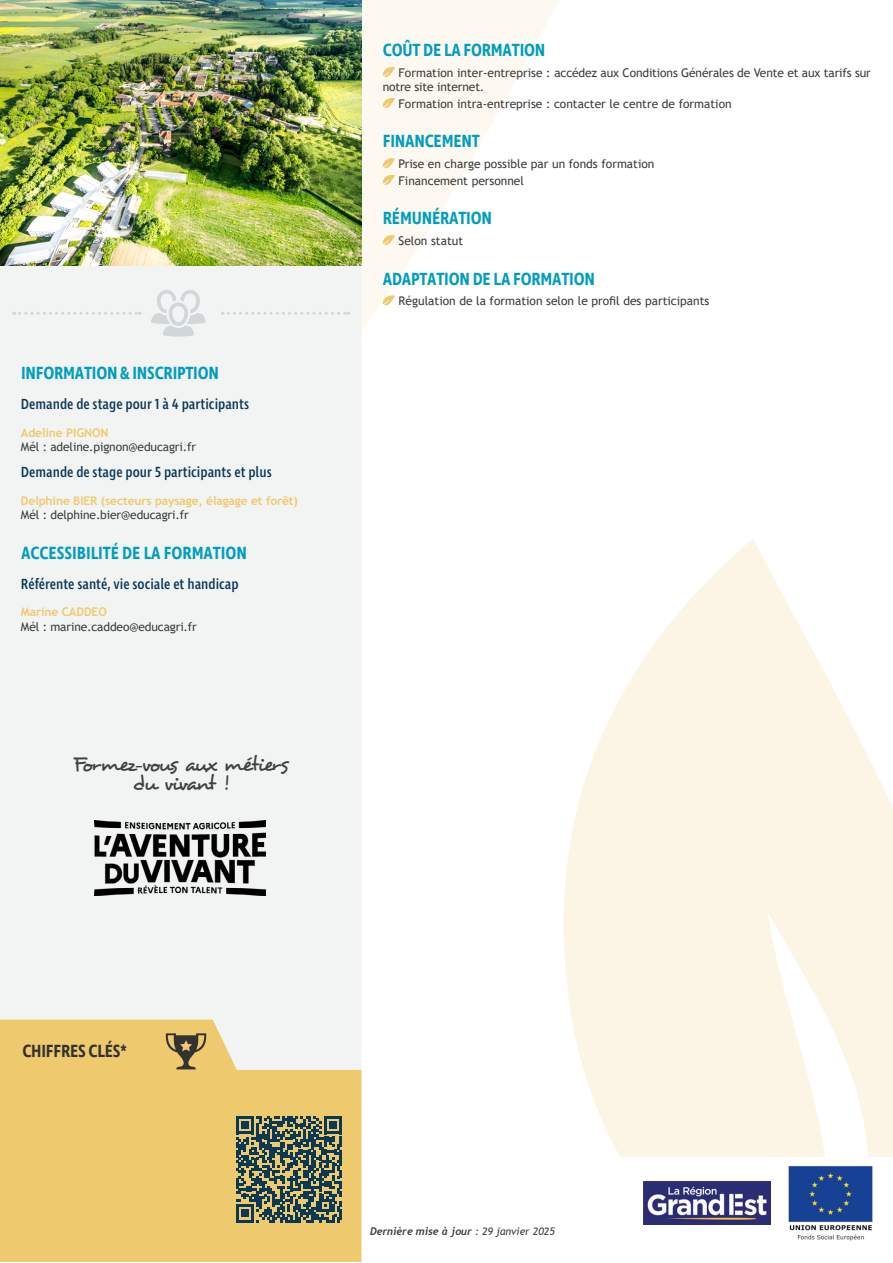
<style>
.page{position:relative;width:893px;height:1263px;background:#fff}
.page>*{position:absolute;margin:0;border:0;box-sizing:border-box;transform-origin:0 0}
.t1{font:21px/19.5px "Desyrel";letter-spacing:-.09em;color:#3c4343;text-align:center}
.t2{font:600 18px "Ingra Cd";letter-spacing:-.015em;color:#009dc0}
.t3{font:600 18px "Ingra Cd";letter-spacing:-.015em;color:#333232}
.t4{font:500 15px "Ingra Cd";color:#0b3856}
.t5{font:12px/14.4px "Trebuchet MS";color:#3c3c3b}
.t6{font:700 12px "Trebuchet MS";letter-spacing:-.01em;color:#efc96d}
.t7{font:italic 700 10.5px "Trebuchet";color:#3c3c3b}
.s1{font-family:"Trebuchet MS";font-weight:400}
</style>
<div class="page">
<svg style="left:361px;top:0;width:198px;height:331px;fill:#fdf9f0"></svg>
<svg style="left:564px;top:539px;width:329px;height:618px;fill:#fcf5e5"></svg>
<div style="left:0;top:265px;width:361px;height:754px;background:#f2f4f4"></div>
<img style="left:0;top:0;width:361px;height:265px">
<svg style="left:14px;top:312px;width:126px;height:3px"></svg>
<svg style="left:222px;top:312px;width:127px;height:3px"></svg>
<svg style="left:0;top:1019px;width:361px;height:243px;background:#efcc79"></svg>
<svg style="left:165px;top:1033px;width:42px;height:36px;background:#a08a54"></svg>
<img style="left:94px;top:821px;width:171px;height:74px">
<img style="left:643px;top:1182px;width:128px;height:42px">
<img style="left:788px;top:1166px;width:85px;height:75px">
<svg style="left:151px;top:290px;width:55px;height:47px"></svg>
<svg style="left:236px;top:1116px;width:106px;height:106px;background:#63705e"></svg>
<svg style="left:383px;top:67px;width:12px;height:10px"></svg>
<svg style="left:383px;top:98px;width:12px;height:10px"></svg>
<svg style="left:383px;top:158px;width:12px;height:10px"></svg>
<svg style="left:383px;top:174px;width:12px;height:11px"></svg>
<svg style="left:383px;top:235px;width:12px;height:10px"></svg>
<svg style="left:383px;top:295px;width:12px;height:10px"></svg>
<h2 class="t2" style="left:21px;top:361px;width:199px">INFORMATION &amp; INSCRIPTION</h2>
<p class="t4" style="left:21px;top:395px;width:230px">Demande de stage pour 1 à 4 participants</p>
<p class="t6" style="left:21px;top:425px;width:89px">Adeline PIGNON</p>
<p class="t5" style="left:21px;top:439px;width:177px">Mél : adeline.pignon@educagri.fr</p>
<p class="t4" style="left:21px;top:463px;width:252px">Demande de stage pour 5 participants et plus</p>
<p class="t6" style="left:21px;top:493px;width:278px">Delphine BIER (secteurs paysage, élagage et forêt)</p>
<p class="t5" style="left:21px;top:507px;width:169px">Mél : delphine.bier@educagri.fr</p>
<h2 class="t2" style="left:21px;top:541px;width:228px">ACCESSIBILITÉ DE LA FORMATION</h2>
<p class="t4" style="left:21px;top:575px;width:219px">Référente santé, vie sociale et handicap</p>
<p class="t6" style="left:21px;top:605px;width:87px">Marine CADDEO</p>
<p class="t5" style="left:21px;top:619px;width:177px">Mél : marine.caddeo@educagri.fr</p>
<h1 class="t1" style="left:73px;top:754px;width:216px">Formez-vous aux métiers du vivant !</h1>
<h2 class="t2" style="left:383px;top:39px;width:164px">COÛT DE LA FORMATION</h2>
<p class="t5" style="left:383px;top:65px;width:490px;text-indent:16px">Formation inter-entreprise : accédez aux Conditions Générales de Vente et aux tarifs sur notre site internet.</p>
<p class="t5" style="left:399px;top:96px;width:335px">Formation intra-entreprise : contacter le centre de formation</p>
<h2 class="t2" style="left:383px;top:130px;width:99px">FINANCEMENT</h2>
<p class="t5" style="left:399px;top:156px;width:257px;line-height:16.5px">Prise en charge possible par un fonds formation<br>Financement personnel</p>
<h2 class="t2" style="left:383px;top:207px;width:111px">RÉMUNÉRATION</h2>
<p class="t5" style="left:399px;top:233px;width:66px">Selon statut</p>
<h2 class="t2" style="left:383px;top:267px;width:214px">ADAPTATION DE LA FORMATION</h2>
<p class="t5" style="left:399px;top:294px;width:312px">Régulation de la formation selon le profil des participants</p>
<h2 class="t3" style="left:22px;top:1040px;width:106px">CHIFFRES CLÉS*</h2>
<p class="t7" style="left:370px;top:1225px;width:186px">Dernière mise à jour : <span class="s1">29 janvier 2025</span></p>
</div>
